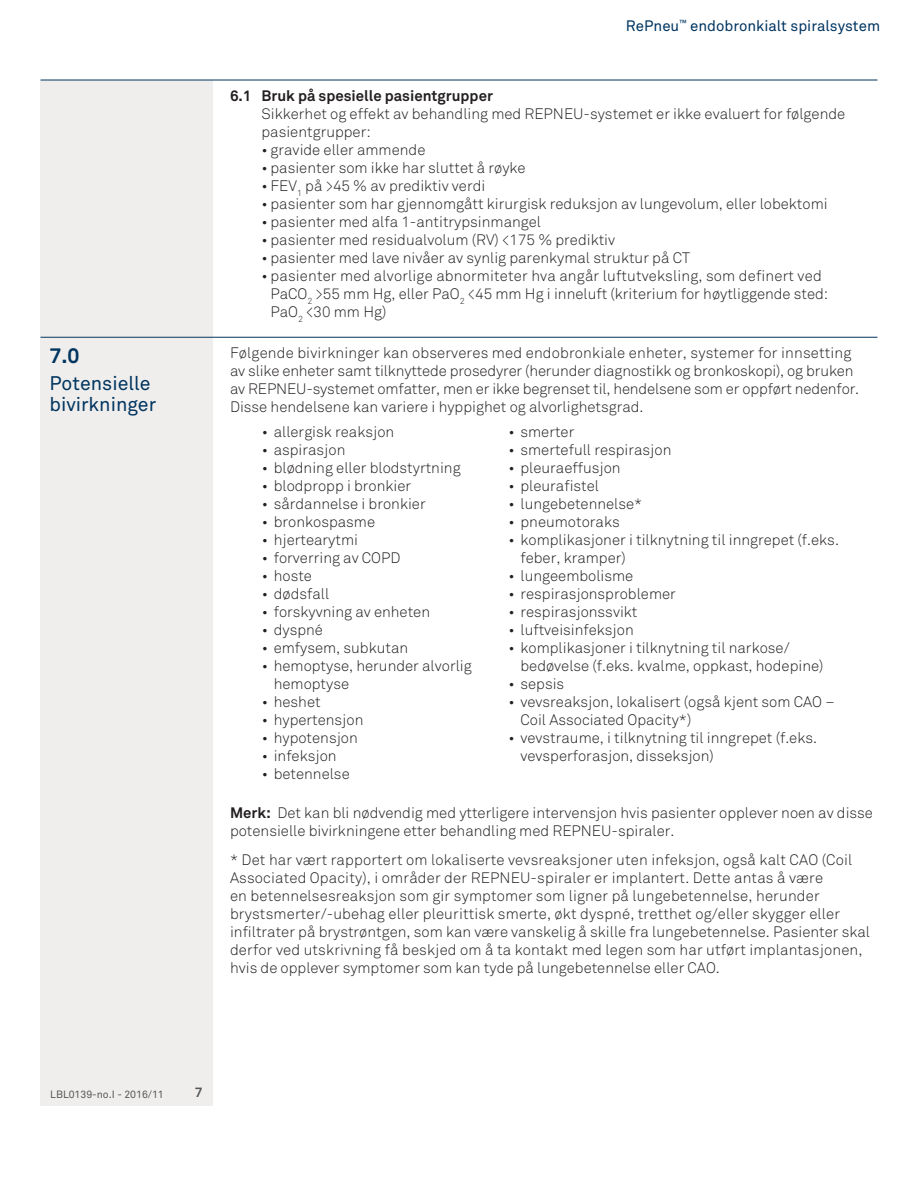
<style>
.page{position:relative;width:918px;height:1188px;background:#fff}
.page>*{position:absolute;margin:0;border:0;box-sizing:border-box;transform-origin:0 0}
.t1{font:700 21px "Akkurat";color:#003560}
.t2{font:19.5px/21px "Akkurat";color:#003560}
.t3{font:300 15px/18px "Akkurat";color:#231f20}
.t4{font:15px "Akkurat";color:#003560}
.t5{font:700 15px "Akkurat";color:#231f20}
.t6{font:700 13.5px "Akkurat";color:#57585a}
.t7{font:10.5px "Akkurat";color:#57585a}
.s1{font-weight:700}
</style>
<div class="page">
<div style="left:40px;top:80px;width:173px;height:1026px;background:#f0eeed"></div>
<hr style="left:40px;top:80px;width:838px;height:1px;background:#003560">
<hr style="left:40px;top:337px;width:838px;height:1px;background:#003560">
<p class="t1" style="left:49px;top:342px;width:32px">7.0</p>
<p class="t2" style="left:49px;top:373px;width:108px">Potensielle bivirkninger</p>
<p class="t4" style="left:626px;top:17px;width:256px">RePneu<sup>™</sup> endobronkialt spiralsystem</p>
<p class="t5" style="left:230px;top:86px;width:264px">6.1 Bruk på spesielle pasientgrupper</p>
<p class="t3" style="left:262px;top:105px;width:585px">Sikkerhet og effekt av behandling med REPNEU-systemet er ikke evaluert for følgende pasientgrupper:</p>
<p class="t3" style="left:262px;top:141px;width:165px">• gravide eller ammende</p>
<p class="t3" style="left:262px;top:159px;width:266px">• pasienter som ikke har sluttet å røyke</p>
<p class="t3" style="left:262px;top:177px;width:225px">• FEV<sub>1</sub> på &gt;45 % av prediktiv verdi</p>
<p class="t3" style="left:262px;top:195px;width:568px">• pasienter som har gjennomgått kirurgisk reduksjon av lungevolum, eller lobektomi</p>
<p class="t3" style="left:262px;top:213px;width:281px">• pasienter med alfa 1-antitrypsinmangel</p>
<p class="t3" style="left:262px;top:231px;width:355px">• pasienter med residualvolum (RV) &lt;175 % prediktiv</p>
<p class="t3" style="left:262px;top:249px;width:430px">• pasienter med lave nivåer av synlig parenkymal struktur på CT</p>
<p class="t3" style="left:271px;top:267px;width:559px;text-indent:-9px">• pasienter med alvorlige abnormiteter hva angår luftutveksling, som definert ved<br>PaCO<sub>2</sub> &gt;55 mm Hg, eller PaO<sub>2</sub> &lt;45 mm Hg i inneluft (kriterium for høytliggende sted:<br>PaO<sub>2</sub> &lt;30 mm Hg)</p>
<p class="t3" style="left:230px;top:344px;width:631px">Følgende bivirkninger kan observeres med endobronkiale enheter, systemer for innsetting av slike enheter samt tilknyttede prosedyrer (herunder diagnostikk og bronkoskopi), og bruken av REPNEU-systemet omfatter, men er ikke begrenset til, hendelsene som er oppført nedenfor.<br>Disse hendelsene kan variere i hyppighet og alvorlighetsgrad.</p>
<p class="t3" style="left:262px;top:423px;width:134px">• allergisk reaksjon</p>
<p class="t3" style="left:262px;top:441px;width:85px">• aspirasjon</p>
<p class="t3" style="left:262px;top:459px;width:200px">• blødning eller blodstyrtning</p>
<p class="t3" style="left:262px;top:477px;width:151px">• blodpropp i bronkier</p>
<p class="t3" style="left:262px;top:495px;width:166px">• sårdannelse i bronkier</p>
<p class="t3" style="left:262px;top:513px;width:115px">• bronkospasme</p>
<p class="t3" style="left:262px;top:531px;width:98px">• hjertearytmi</p>
<p class="t3" style="left:262px;top:549px;width:140px">• forverring av COPD</p>
<p class="t3" style="left:262px;top:567px;width:52px">• hoste</p>
<p class="t3" style="left:262px;top:585px;width:69px">• dødsfall</p>
<p class="t3" style="left:262px;top:603px;width:170px">• forskyvning av enheten</p>
<p class="t3" style="left:262px;top:621px;width:63px">• dyspné</p>
<p class="t3" style="left:262px;top:639px;width:148px">• emfysem, subkutan</p>
<p class="t3" style="left:274px;top:657px;width:200px;text-indent:-12px">• hemoptyse, herunder alvorlig hemoptyse</p>
<p class="t3" style="left:262px;top:693px;width:60px">• heshet</p>
<p class="t3" style="left:262px;top:711px;width:103px">• hypertensjon</p>
<p class="t3" style="left:262px;top:729px;width:98px">• hypotensjon</p>
<p class="t3" style="left:262px;top:747px;width:76px">• infeksjon</p>
<p class="t3" style="left:262px;top:765px;width:90px">• betennelse</p>
<p class="t3" style="left:508px;top:423px;width:67px">• smerter</p>
<p class="t3" style="left:508px;top:441px;width:164px">• smertefull respirasjon</p>
<p class="t3" style="left:508px;top:459px;width:114px">• pleuraeffusjon</p>
<p class="t3" style="left:508px;top:477px;width:92px">• pleurafistel</p>
<p class="t3" style="left:508px;top:495px;width:135px">• lungebetennelse*</p>
<p class="t3" style="left:508px;top:513px;width:113px">• pneumotoraks</p>
<p class="t3" style="left:520px;top:531px;width:320px;text-indent:-12px">• komplikasjoner i tilknytning til inngrepet (f.eks. feber, kramper)</p>
<p class="t3" style="left:508px;top:567px;width:126px">• lungeembolisme</p>
<p class="t3" style="left:508px;top:585px;width:169px">• respirasjonsproblemer</p>
<p class="t3" style="left:508px;top:603px;width:130px">• respirasjonssvikt</p>
<p class="t3" style="left:508px;top:621px;width:127px">• luftveisinfeksjon</p>
<p class="t3" style="left:520px;top:639px;width:305px;text-indent:-12px">• komplikasjoner i tilknytning til narkose/ bedøvelse (f.eks. kvalme, oppkast, hodepine)</p>
<p class="t3" style="left:508px;top:675px;width:57px">• sepsis</p>
<p class="t3" style="left:520px;top:693px;width:316px;text-indent:-12px">• vevsreaksjon, lokalisert (også kjent som CAO –<br>Coil Associated Opacity*)</p>
<p class="t3" style="left:520px;top:729px;width:298px;text-indent:-12px">• vevstraume, i tilknytning til inngrepet (f.eks. vevsperforasjon, disseksjon)</p>
<p class="t3" style="left:230px;top:804px;width:644px"><span class="s1">Merk:</span> Det kan bli nødvendig med ytterligere intervensjon hvis pasienter opplever noen av disse potensielle bivirkningene etter behandling med REPNEU-spiraler.</p>
<p class="t3" style="left:230px;top:851px;width:642px">* Det har vært rapportert om lokaliserte vevsreaksjoner uten infeksjon, også kalt CAO (Coil Associated Opacity), i områder der REPNEU-spiraler er implantert. Dette antas å være<br>en betennelsesreaksjon som gir symptomer som ligner på lungebetennelse, herunder brystsmerter/-ubehag eller pleurittisk smerte, økt dyspné, tretthet og/eller skygger eller infiltrater på brystrøntgen, som kan være vanskelig å skille fra lungebetennelse. Pasienter skal derfor ved utskrivning få beskjed om å ta kontakt med legen som har utført implantasjonen, hvis de opplever symptomer som kan tyde på lungebetennelse eller CAO.</p>
<p class="t7" style="left:50px;top:1088px;width:115px">LBL0139-no.I - 2016/11</p>
<p class="t6" style="left:195px;top:1084px;width:9px">7</p>
</div>
